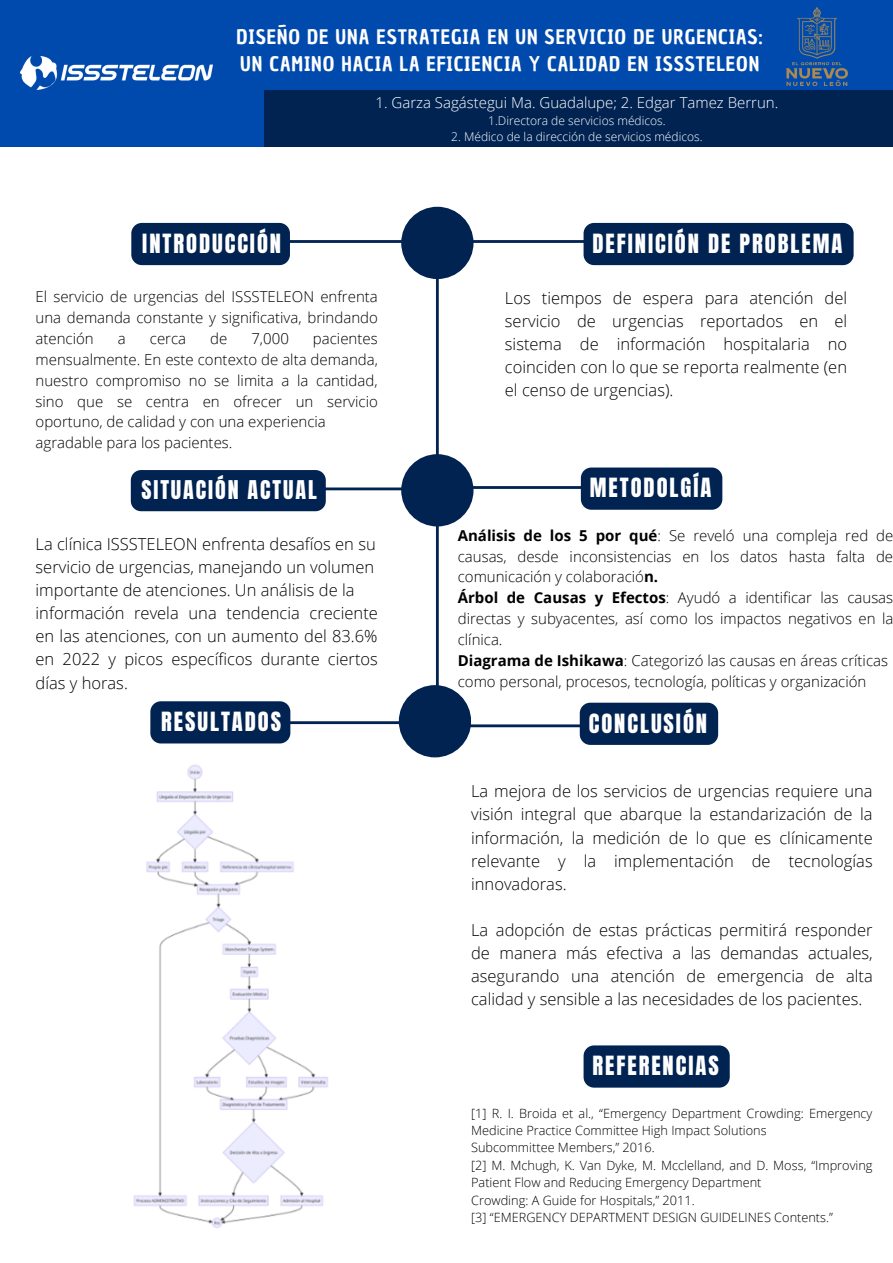
<style>
.page{position:relative;width:893px;height:1263px;background:#fff}
.page>*{position:absolute;margin:0;border:0;box-sizing:border-box;transform-origin:0 0}
.t1{font:22.5px "Anton";letter-spacing:.085em;color:#fff}
.t2{font:21.98px "Anton";letter-spacing:.085em;color:#fff}
.t3{font:19.5px/27px "Chau Philomene One";letter-spacing:.045em;color:#fff}
.t4{font:300 16.5px/23.1px "Open Sans";color:#000;text-align:justify}
.t5{font:300 15px/20.9px "Open Sans";color:#000;text-align:justify}
.t6{font:300 15px "Open Sans";color:#fff}
.t7{font:300 12.75px/17.5px "Open Sans";color:#000}
.t8{font:300 12px "Open Sans";color:#fff}
.s1{font-weight:700}
</style>
<div class="page">
<div style="left:250px;top:75px;width:643px;height:72px;background:#002352"></div>
<div style="left:0;top:0;width:893px;height:89px;background:#004aad"></div>
<div style="left:0;top:56px;width:264px;height:91px;background:#004aad"></div>
<div style="left:401px;top:207px;width:72px;height:72px;background:#002352;border-radius:50%"></div>
<hr style="left:285px;top:240px;width:151px;height:3px;background:#002352">
<hr style="left:436px;top:240px;width:151px;height:3px;background:#002352">
<hr style="left:436px;top:256px;width:3px;height:223px;background:#002352">
<div style="left:401px;top:454px;width:72px;height:72px;background:#002352;border-radius:50%"></div>
<hr style="left:282px;top:487px;width:151px;height:3px;background:#002352">
<hr style="left:436px;top:486px;width:151px;height:3px;background:#002352">
<div style="left:399px;top:685px;width:72px;height:72px;background:#002352;border-radius:50%"></div>
<hr style="left:282px;top:721px;width:151px;height:3px;background:#002352">
<hr style="left:436px;top:492px;width:3px;height:223px;background:#002352">
<hr style="left:440px;top:724px;width:151px;height:3px;background:#002352">
<img style="left:787px;top:7px;width:60px;height:78px">
<img style="left:133px;top:764px;width:195px;height:464px">
<img style="left:20px;top:57px;width:192px;height:32px">
<div style="left:131px;top:223px;width:159px;height:42px;background:#002352;border-radius:11px"></div>
<div style="left:150px;top:701px;width:140px;height:42px;background:#002352;border-radius:11px"></div>
<div style="left:583px;top:223px;width:270px;height:42px;background:#002352;border-radius:11px"></div>
<div style="left:131px;top:470px;width:195px;height:41px;background:#002352;border-radius:10px"></div>
<div style="left:581px;top:467px;width:141px;height:43px;background:#002352;border-radius:11px"></div>
<div style="left:580px;top:703px;width:138px;height:42px;background:#002352;border-radius:11px"></div>
<div style="left:583px;top:1045px;width:146px;height:42px;background:#002352;border-radius:11px"></div>
<p class="t3" style="left:236px;top:23px;width:528px">DISEÑO DE UNA ESTRATEGIA EN UN SERVICIO DE URGENCIAS:<br>UN CAMINO HACIA LA EFICIENCIA Y CALIDAD EN ISSSTELEON</p>
<p class="t6" style="left:375px;top:91px;width:404px">1. Garza Sagástegui Ma. Guadalupe; 2. Edgar Tamez Berrun.</p>
<p class="t8" style="left:488px;top:112px;width:179px">1.Directora de servicios médicos.</p>
<p class="t8" style="left:451px;top:128px;width:253px">2. Médico de la dirección de servicios médicos.</p>
<p class="t1" style="left:142px;top:227px;width:140px">INTRODUCCIÓN</p>
<p class="t5" style="left:36px;top:286px;width:344px">El servicio de urgencias del ISSSTELEON enfrenta una demanda constante y significativa, brindando atención</p>
<p class="t5" style="left:118px;top:328px;width:9px">a</p>
<p class="t5" style="left:150px;top:328px;width:38px">cerca</p>
<p class="t5" style="left:210px;top:328px;width:19px">de</p>
<p class="t5" style="left:251px;top:328px;width:39px">7,000</p>
<p class="t5" style="left:36px;top:328px;width:344px;text-indent:277px">pacientes mensualmente. En este contexto de alta demanda, nuestro compromiso no se limita a la cantidad, sino que se centra en ofrecer un servicio oportuno, de calidad y con una experiencia</p>
<p class="t5" style="left:36px;top:432px;width:198px">agradable para los pacientes.</p>
<p class="t1" style="left:592px;top:227px;width:251px">DEFINICIÓN DE PROBLEMA</p>
<p class="t4" style="left:505px;top:286px;width:344px">Los tiempos de espera para atención del servicio de urgencias reportados en el sistema de información hospitalaria no coinciden con lo que se reporta realmente (en el censo de urgencias).</p>
<p class="t2" style="left:141px;top:474px;width:177px">SITUACIÓN ACTUAL</p>
<p class="t1" style="left:590px;top:472px;width:123px">METODOLGÍA</p>
<p class="t4" style="left:36px;top:532px;width:342px">La clínica ISSSTELEON enfrenta desafíos en su</p>
<p class="t4" style="left:36px;top:555px;width:340px">servicio de urgencias, manejando un volumen</p>
<p class="t4" style="left:36px;top:578px;width:320px">importante de atenciones. Un análisis de la</p>
<p class="t4" style="left:36px;top:601px;width:344px">información revela una tendencia creciente en las atenciones, con un aumento del 83.6% en 2022 y picos específicos durante ciertos días y horas.</p>
<p class="t1" style="left:589px;top:707px;width:120px">CONCLUSIÓN</p>
<p class="t5" style="left:458px;top:524px;width:437px"><span class="s1">Análisis de los 5 por qué</span>: Se reveló una compleja red de causas, desde inconsistencias en los datos hasta falta de comunicación y colaboració<span class="s1">n.</span></p>
<p class="t5" style="left:458px;top:587px;width:437px"><span class="s1">Árbol de Causas y Efectos</span>: Ayudó a identificar las causas directas y subyacentes, así como los impactos negativos en la clínica.</p>
<p class="t5" style="left:458px;top:649px;width:432px"><span class="s1">Diagrama de Ishikawa</span>: Categorizó las causas en áreas críticas</p>
<p class="t5" style="left:458px;top:670px;width:410px">como personal, procesos, tecnología, políticas y organización</p>
<p class="t1" style="left:161px;top:705px;width:121px">RESULTADOS</p>
<p class="t4" style="left:471px;top:779px;width:403px">La mejora de los servicios de urgencias requiere una visión integral que abarque la estandarización de la información, la medición de lo que es clínicamente relevante y la implementación de tecnologías innovadoras.</p>
<p class="t4" style="left:471px;top:918px;width:403px">La adopción de estas prácticas permitirá responder de manera más efectiva a las demandas actuales, asegurando una atención de emergencia de alta calidad y sensible a las necesidades de los pacientes.</p>
<p class="t1" style="left:592px;top:1049px;width:128px">REFERENCIAS</p>
<p class="t7" style="left:471px;top:1104px;width:403px">[1] R. I. Broida et al., “Emergency Department Crowding: Emergency<br>Medicine Practice Committee High Impact Solutions</p>
<p class="t7" style="left:471px;top:1139px;width:185px">Subcommittee Members,” 2016.</p>
<p class="t7" style="left:471px;top:1156px;width:403px">[2] M. Mchugh, K. Van Dyke, M. Mcclelland, and D. Moss, “Improving<br>Patient Flow and Reducing Emergency Department</p>
<p class="t7" style="left:471px;top:1191px;width:225px">Crowding: A Guide for Hospitals,” 2011.</p>
<p class="t7" style="left:471px;top:1208px;width:363px">[3] “EMERGENCY DEPARTMENT DESIGN GUIDELINES Contents.”</p>
</div>
